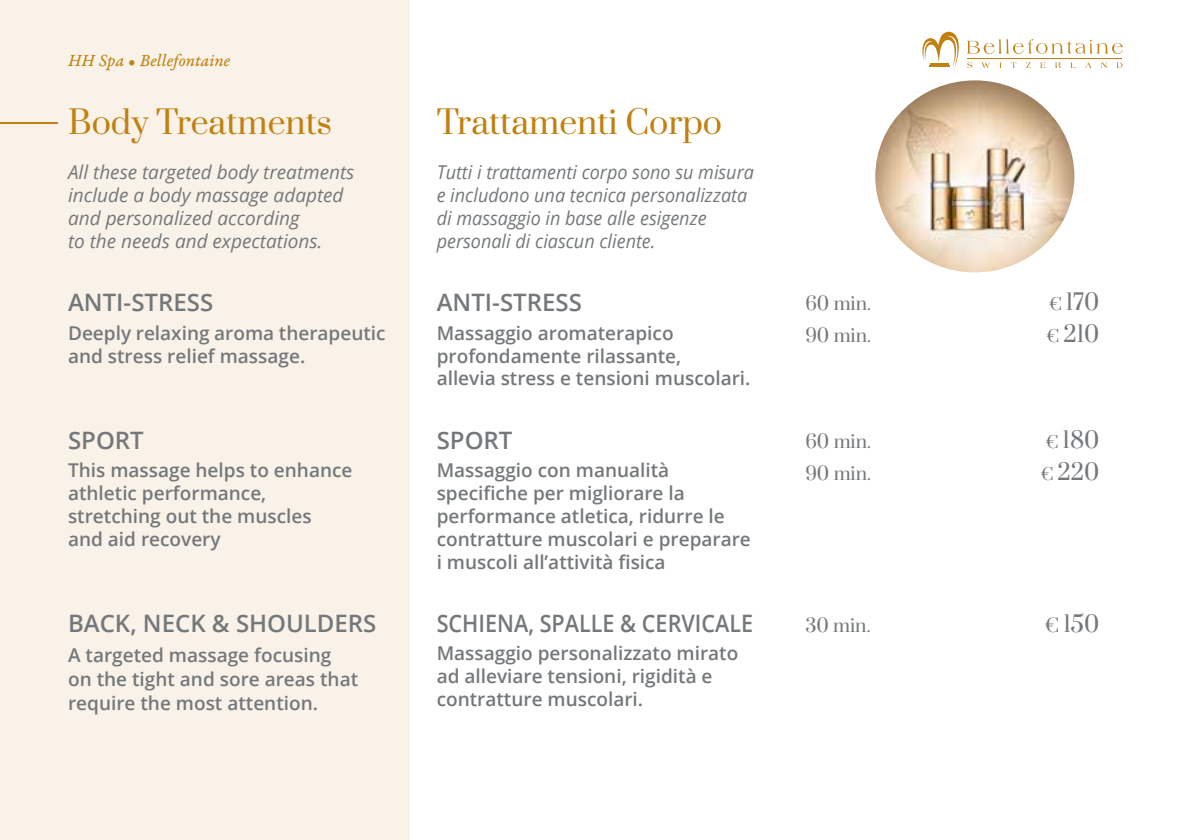
<style>
.page{position:relative;width:1191px;height:840px;background:#fff}
.page>*{position:absolute;margin:0;border:0;box-sizing:border-box;transform-origin:0 0}
.t1{font:32px "Prata";color:#c18110}
.t2{font:600 24px "Open Sans";color:#74787b}
.t3{font:600 24px "Open Sans";color:#74787b;scale:.9 1}
.t4{font:22px "Prata";color:#74787b}
.t5{font:600 19px/22.8px "Open Sans";color:#74787b}
.t6{font:italic 19px/22.8px "Open Sans";color:#74787b;scale:.95 1}
.t7{font:italic 19px/22.8px "Open Sans";color:#74787b}
.t8{font:18px "Prata";color:#74787b}
.t9{font:18px "Garamond Premr Pro It Capt";color:#c18110}
.s1{font-size:16px}
.s2{font-size:18px}
</style>
<div class="page">
<img style="left:875px;top:80px;width:199px;height:192px">
<div style="left:0;top:0;width:409px;height:839px;background:#f9f2e8"></div>
<svg style="left:966px;top:39px;width:157px;height:15px"></svg>
<svg style="left:967px;top:62px;width:5px;height:6px"></svg>
<svg style="left:981px;top:62px;width:9px;height:6px"></svg>
<svg style="left:1010px;top:62px;width:6px;height:6px"></svg>
<svg style="left:1026px;top:62px;width:5px;height:6px"></svg>
<svg style="left:1040px;top:62px;width:6px;height:6px"></svg>
<svg style="left:1055px;top:62px;width:6px;height:6px"></svg>
<svg style="left:1070px;top:62px;width:5px;height:6px"></svg>
<svg style="left:1085px;top:62px;width:6px;height:6px"></svg>
<svg style="left:1101px;top:62px;width:6px;height:6px"></svg>
<svg style="left:1116px;top:62px;width:6px;height:6px"></svg>
<hr style="left:967px;top:58px;width:155px;height:1px;background:#c18110">
<svg style="left:922px;top:32px;width:37px;height:36px"></svg>
<hr style="left:929px;top:65px;width:20px;height:2px;background:#c18110">
<hr style="left:0;top:122px;width:58px;height:2px;background:#c18110">
<p class="t9" style="left:68px;top:49px;width:164px">HH Spa • Bellefontaine</p>
<h1 class="t1" style="left:68px;top:102px;width:265px">Body Treatments</h1>
<p class="t7" style="left:68px;top:160px;width:288px">All these targeted body treatments include a body massage adapted and personalized according<br>to the needs and expectations.</p>
<p class="t2" style="left:68px;top:286px;width:147px">ANTI-STRESS</p>
<p class="t5" style="left:68px;top:321px;width:319px">Deeply relaxing aroma therapeutic and stress relief massage.</p>
<p class="t2" style="left:68px;top:423px;width:77px">SPORT</p>
<p class="t5" style="left:68px;top:458px;width:286px">This massage helps to enhance athletic performance, stretching out the muscles<br>and aid recovery</p>
<p class="t2" style="left:68px;top:606px;width:310px">BACK, NECK &amp; SHOULDERS</p>
<p class="t5" style="left:68px;top:642px;width:292px;line-height:24px">A targeted massage focusing on the tight and sore areas that require the most attention.</p>
<h1 class="t1" style="left:437px;top:102px;width:287px">Trattamenti Corpo</h1>
<p class="t6" style="left:437px;top:160px;width:335px">Tutti i trattamenti corpo sono su misura e includono una tecnica personalizzata di massaggio in base alle esigenze personali di ciascun cliente.</p>
<p class="t2" style="left:437px;top:286px;width:147px">ANTI-STRESS</p>
<p class="t5" style="left:437px;top:321px;width:315px">Massaggio aromaterapico profondamente rilassante,<br>allevia stress e tensioni muscolari.</p>
<p class="t2" style="left:437px;top:423px;width:77px">SPORT</p>
<p class="t5" style="left:437px;top:458px;width:316px">Massaggio con manualità specifiche per migliorare la performance atletica, ridurre le contratture muscolari e preparare i muscoli all’attività fisica</p>
<p class="t3" style="left:437px;top:606px;width:353px">SCHIENA, SPALLE &amp; CERVICALE</p>
<p class="t5" style="left:437px;top:641px;width:303px">Massaggio personalizzato mirato ad alleviare tensioni, rigidità e contratture muscolari.</p>
<p class="t8" style="left:805px;top:292px;width:67px">60 min.</p>
<p class="t4" style="left:1049px;top:288px;width:52px"><span class="s1">€</span> 170</p>
<p class="t8" style="left:805px;top:324px;width:67px">90 min.</p>
<p class="t4" style="left:1046px;top:320px;width:54px"><span class="s1">€</span> 210</p>
<p class="t8" style="left:805px;top:429px;width:67px">60 min.</p>
<p class="t4" style="left:1045px;top:425px;width:55px"><span class="s1">€</span> 180</p>
<p class="t8" style="left:805px;top:461px;width:67px">90 min.</p>
<p class="t4" style="left:1040px;top:457px;width:60px"><span class="s1">€</span> 220</p>
<p class="t8" style="left:805px;top:614px;width:67px">30 min.</p>
<p class="t4" style="left:1044px;top:610px;width:56px"><span class="s2">€</span> 150</p>
</div>
